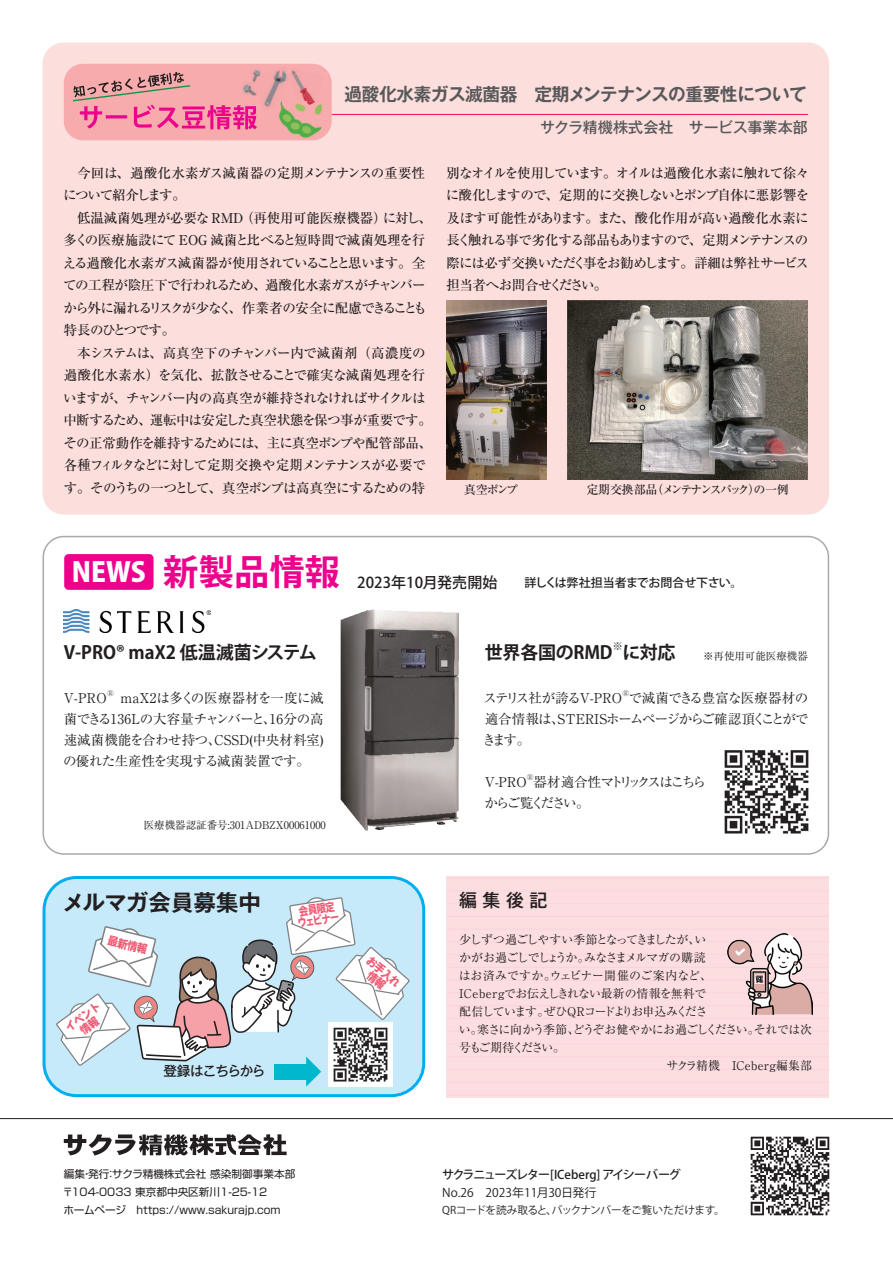
<style>
.page{position:relative;width:893px;height:1263px;background:#fff}
.page>*{position:absolute;margin:0;border:0;box-sizing:border-box;transform-origin:0 0}
.t1{font:700 35.25px "Koz Go Pro";letter-spacing:.005em;color:#ed028c}
.t2{font:800 27px "Koz Go Pro";color:#fff}
.t3{font:700 22.5px "Gothic MB101 Pr 6 De";color:#231f20}
.t4{font:700 18px "Koz Go Pro";letter-spacing:-.01em;color:#231f20}
.t5{font:700 18px "Gothic MB101 Pr 6 De";letter-spacing:-.02em;color:#57585a}
.t6{font:500 18px "Gothic MB101 Pr 6";color:#231f20}
.t7{font:500 15px "Gothic MB101 Pro";letter-spacing:.01em;color:#57585a}
.t8{font:500 13.5px/22.5px "Ryumin Pr 6";letter-spacing:-.05em;color:#231f20}
.t9{font:13.5px/21px "Ryumin Pr 6";letter-spacing:-.035em;color:#231f20;text-align:justify}
.t10{font:13.5px/21px "Ryumin Pr 6";letter-spacing:-.165em;color:#231f20}
.t11{font:13.5px "Ryumin Pr 6";letter-spacing:-.075em;color:#231f20}
.t12{font:500 13.5px "Gothic MB101 Pr 6";letter-spacing:-.065em;color:#231f20}
.t13{font:12px/18px "Ryumin Pr 6";letter-spacing:-.045em;color:#231f20}
.t14{font:500 12px "Koz Go Pro";letter-spacing:-.015em;color:#231f20}
.t15{font:500 12px "Koz Go Pro";letter-spacing:-.08em;color:#231f20}
.t16{font:500 12px "Ryumin Pr 6";letter-spacing:-.125em;color:#231f20}
.t17{font:12px "Koz Go Pro";color:#231f20}
.t18{font:12px "Ryumin Pr 6";letter-spacing:.01em;color:#231f20}
.t19{font:700 11.25px "UD Shin M Go Pro";color:#f05972;scale:.9 1}
.t20{font:700 11.25px "UD Shin M Go Pro";color:#f05972;scale:.8 1}
.t21{font:10.65px "Shin Go Pro";color:#231f20}
.t22{font:10.65px "Koz Go Pro";letter-spacing:-.03em;color:#231f20}
.t23{font:10.5px "Ryumin Pr 6";color:#231f20}
.t24{font:10.5px "Koz Go Pro";color:#231f20}
.t25{font:7.8px "Ryumin Pr 6";color:#231f20}
.s1{font-size:15px}
</style>
<div class="page">
<div style="left:44px;top:877px;width:380px;height:219px;background:#c6eafa;border-radius:33px"></div>
<div style="left:43px;top:876px;width:382px;height:221px;border:3px solid #00aeef;border-radius:33px"></div>
<div style="left:446px;top:876px;width:383px;height:221px;background:#fcdee1"></div>
<hr style="left:446px;top:878px;width:383px;height:1px;background:#fad4db">
<hr style="left:446px;top:890px;width:383px;height:1px;background:#fad4db">
<hr style="left:446px;top:903px;width:383px;height:1px;background:#fad4db">
<hr style="left:446px;top:916px;width:383px;height:1px;background:#fad4db">
<hr style="left:446px;top:929px;width:383px;height:1px;background:#fad4db">
<hr style="left:446px;top:941px;width:383px;height:1px;background:#fad4db">
<hr style="left:446px;top:954px;width:383px;height:1px;background:#fad4db">
<hr style="left:446px;top:967px;width:383px;height:1px;background:#fad4db">
<hr style="left:446px;top:980px;width:383px;height:1px;background:#fad4db">
<hr style="left:446px;top:992px;width:383px;height:1px;background:#fad4db">
<hr style="left:446px;top:1005px;width:383px;height:1px;background:#fad4db">
<hr style="left:446px;top:1018px;width:383px;height:1px;background:#fad4db">
<hr style="left:446px;top:1031px;width:383px;height:1px;background:#fad4db">
<hr style="left:446px;top:1043px;width:383px;height:1px;background:#fad4db">
<hr style="left:446px;top:1056px;width:383px;height:1px;background:#fad4db">
<hr style="left:446px;top:1069px;width:383px;height:1px;background:#fad4db">
<hr style="left:446px;top:1082px;width:383px;height:1px;background:#fad4db">
<hr style="left:446px;top:1095px;width:383px;height:1px;background:#fad4db">
<div style="left:43px;top:43px;width:786px;height:471px;background:#fcdedc;border-radius:21px"></div>
<hr style="left:191px;top:114px;width:617px;height:1px;background:#ec1163">
<div style="left:64px;top:64px;width:268px;height:76px;background:#f8abad;border-radius:19px"></div>
<img style="left:278px;top:104px;width:44px;height:34px">
<img style="left:264px;top:70px;width:28px;height:41px">
<img style="left:278px;top:101px;width:14px;height:5px">
<img style="left:253px;top:69px;width:9px;height:3px">
<svg style="left:73px;top:72px;width:189px;height:57px"></svg>
<img style="left:289px;top:69px;width:25px;height:32px">
<img style="left:292px;top:101px;width:24px;height:7px">
<img style="left:283px;top:78px;width:14px;height:23px">
<hr style="left:0;top:1118px;width:893px;height:1px;background:#231f20">
<img style="left:750px;top:1136px;width:80px;height:80px">
<svg style="left:64px;top:1134px;width:223px;height:21px"></svg>
<div style="left:43px;top:536px;width:786px;height:319px;border:2px solid #a8a9ad;border-radius:21px"></div>
<div style="left:64px;top:554px;width:90px;height:36px;background:#ed028c;border-radius:4px"></div>
<img style="left:446px;top:300px;width:101px;height:179px">
<img style="left:567px;top:300px;width:241px;height:179px">
<img style="left:64px;top:610px;width:146px;height:22px">
<img style="left:341px;top:610px;width:118px;height:220px">
<img style="left:724px;top:750px;width:85px;height:84px">
<img style="left:727px;top:934px;width:85px;height:81px">
<svg style="left:55px;top:882px;width:356px;height:205px"></svg>
<p class="t5" style="left:344px;top:79px;width:464px">過酸化水素ガス滅菌器　定期メンテナンスの重要性について</p>
<p class="t7" style="left:540px;top:115px;width:269px">サクラ精機株式会社　サービス事業本部</p>
<p class="t8" style="left:63px;top:161px;width:364px;text-indent:14px">今回は、過酸化水素ガス滅菌器の定期メンテナンスの重要性について紹介します。</p>
<p class="t8" style="left:63px;top:206px;width:371px;text-indent:14px">低温滅菌処理が必要な RMD（再使用可能医療機器）に対し、多くの医療施設にて EOG 滅菌と比べると短時間で滅菌処理を行える過酸化水素ガス滅菌器が使用されていることと思います。全ての工程が陰圧下で行われるため、過酸化水素ガスがチャンバーから外に漏れるリスクが少なく、作業者の安全に配慮できることも特長のひとつです。</p>
<p class="t8" style="left:63px;top:341px;width:370px;text-align:center">本システムは、高真空下のチャンバー内で滅菌剤（高濃度の<br>過酸化水素水）を気化、拡散させることで確実な滅菌処理を行いますが、チャンバー内の高真空が維持されなければサイクルは中断するため、運転中は安定した真空状態を保つ事が重要です。その正常動作を維持するためには、主に真空ポンプや配管部品、各種フィルタなどに対して定期交換や定期メンテナンスが必要です。そのうちの一つとして、真空ポンプは高真空にするための特</p>
<p class="t8" style="left:446px;top:161px;width:365px;text-align:justify">別なオイルを使用しています。オイルは過酸化水素に触れて徐々に酸化しますので、定期的に交換しないとポンプ自体に悪影響を及ぼす可能性があります。また、酸化作用が高い過酸化水素に長く触れる事で劣化する部品もありますので、定期メンテナンスの際には必ず交換いただく事をお勧めします。詳細は弊社サービス担当者へお問合せください。</p>
<p class="t16" style="left:464px;top:480px;width:67px">真空ポンプ　</p>
<p class="t16" style="left:586px;top:480px;width:204px">定期交換部品（メンテナンスパック）の一例</p>
<p class="t2" style="left:72px;top:555px;width:75px">NEWS</p>
<p class="t1" style="left:163px;top:550px;width:178px">新製品情報</p>
<p class="t14" style="left:357px;top:575px;width:387px"><span class="s1">2023年10月発売開始　</span>　詳しくは弊社担当者までお問合せ下さい。</p>
<p class="t4" style="left:64px;top:640px;width:254px">V-PRO® maX2 低温滅菌システム</p>
<p class="t9" style="left:64px;top:686px;width:44px">V-PRO</p>
<p class="t25" style="left:107px;top:687px;width:8px">®</p>
<p class="t9" style="left:63px;top:686px;width:262px;text-indent:57px">maX2は多くの医療器材を一度に滅菌できる136Lの大容量チャンバーと、16分の高速滅菌機能を合わせ持つ、CSSD(中央材料室)の優れた生産性を実現する滅菌装置です。</p>
<p class="t23" style="left:144px;top:817px;width:183px">医療機器認証番号:301ADBZX00061000</p>
<p class="t4" style="left:485px;top:640px;width:129px">世界各国のRMD</p>
<p class="t24" style="left:612px;top:639px;width:12px">※</p>
<p class="t4" style="left:622px;top:640px;width:55px">に対応</p>
<p class="t23" style="left:703px;top:648px;width:106px">※再使用可能医療機器</p>
<p class="t11" style="left:484px;top:687px;width:140px">ステリス社が誇るV-PRO</p>
<p class="t25" style="left:622px;top:687px;width:8px">®</p>
<p class="t9" style="left:483px;top:686px;width:327px;text-indent:146px">で滅菌できる豊富な医療器材の適合情報は、STERISホームページからご確認頂くことができます。</p>
<p class="t9" style="left:485px;top:770px;width:43px">V-PRO</p>
<p class="t25" style="left:527px;top:771px;width:8px">®</p>
<p class="t10" style="left:484px;top:770px;width:223px;text-indent:49px">器材適合性マトリックスはこちらからご覧ください。</p>
<p class="t3" style="left:62px;top:883px;width:200px">メルマガ会員募集中</p>
<p class="t6" style="left:459px;top:885px;width:90px">編集後記</p>
<p class="t20" style="left:298px;top:902px;width:46px;rotate:-9deg">会員限定</p>
<p class="t20" style="left:297px;top:914px;width:54px;rotate:-9deg">ウェビナー</p>
<p class="t19" style="left:110px;top:931px;width:46px;rotate:14deg">最新情報</p>
<p class="t19" style="left:61px;top:1021px;width:46px;rotate:-36deg">イベント</p>
<p class="t12" style="left:163px;top:1059px;width:103px">登録はこちらから</p>
<p class="t19" style="left:374px;top:951px;width:46px;rotate:41deg">お手入れ</p>
<p class="t13" style="left:459px;top:930px;width:355px">少しずつ過ごしやすい季節となってきましたが、い<br>かがお過ごしでしょうか。みなさまメルマガの購読<br>はお済みですか。ウェビナー開催のご案内など、<br>ICebergでお伝えしきれない最新の情報を無料で<br>配信しています。ぜひＱＲコードよりお申込みくださ<br>い。寒さに向かう季節、どうぞお健やかにお過ごしください。それでは次号もご期待ください。</p>
<p class="t18" style="left:666px;top:1056px;width:147px">サクラ精機　ICeberg編集部</p>
<p class="t15" style="left:442px;top:1167px;width:240px">サクラニューズレター[ICeberg] アイシーバーグ</p>
<p class="t17" style="left:442px;top:1185px;width:156px">No.26　2023年11月30日発行</p>
<p class="t21" style="left:64px;top:1165px;width:233px">編集・発行：サクラ精機株式会社 感染制御事業本部</p>
<p class="t21" style="left:62px;top:1183px;width:207px">〒104-0033 東京都中央区新川1-25-12</p>
<p class="t21" style="left:63px;top:1201px;width:219px">ホームページ　https://www.sakurajp.com</p>
<p class="t22" style="left:442px;top:1203px;width:284px">QRコードを読み取ると、バックナンバーをご覧いただけます。</p>
</div>
